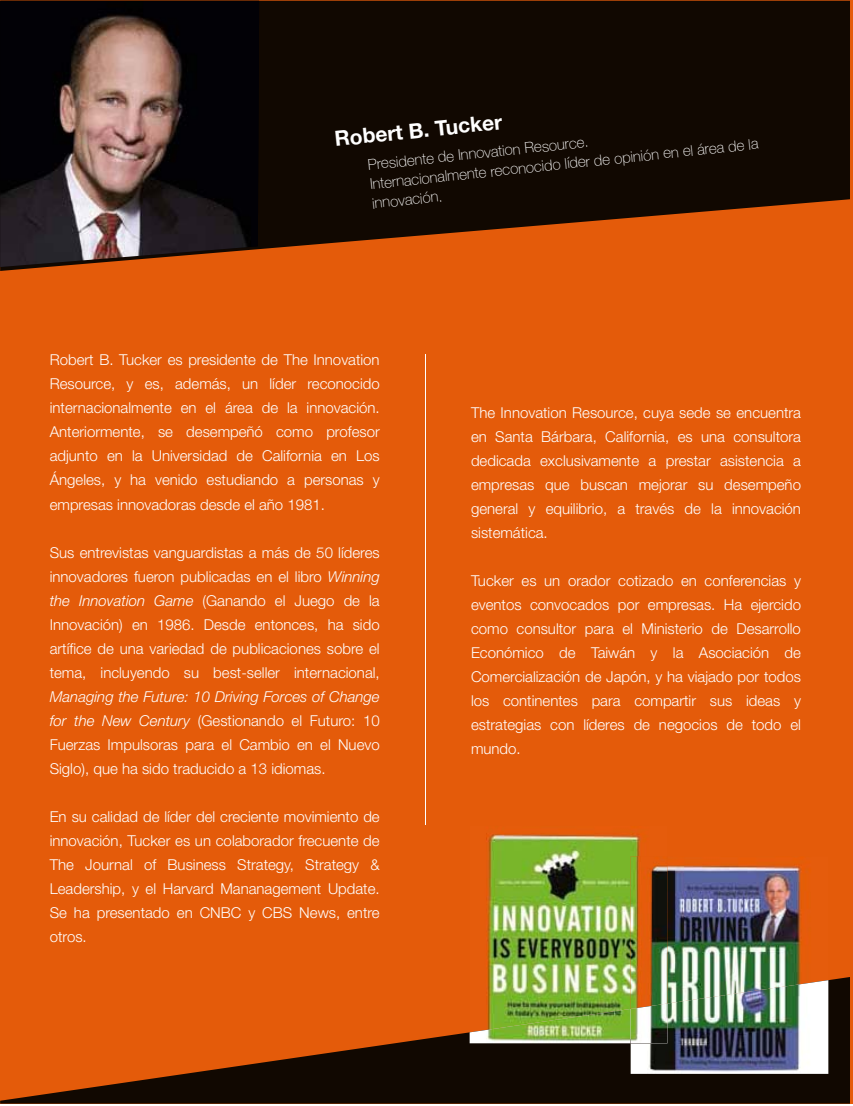
<style>
.page{position:relative;width:853px;height:1106px;background:#fff}
.page>*{position:absolute;margin:0;border:0;box-sizing:border-box;transform-origin:0 0}
.t1{font:700 21px "Helvetica Neue";color:#fff}
.t2{font:300 15px/24px "Helvetica Neue";color:#fff;text-align:justify}
.t3{font:100 15px/19.5px "Helvetica Neue";color:#fff}
.s1{font-style:italic}
</style>
<div class="page">
<div style="left:0;top:1px;width:850px;height:1102px;background:#e45b0a"></div>
<svg style="left:0;top:1px;width:851px;height:270px;fill:#110801"></svg>
<svg style="left:0;top:976px;width:851px;height:127px"></svg>
<hr style="left:425px;top:355px;width:1px;height:470px;background:#fff">
<img style="left:469px;top:834px;width:172px;height:174px">
<img style="left:469px;top:1008px;width:161px;height:35px">
<img style="left:667px;top:865px;width:161px;height:115px">
<img style="left:630px;top:980px;width:198px;height:93px">
<img style="left:630px;top:856px;width:37px;height:147px">
<img style="left:630px;top:1003px;width:37px;height:40px">
<hr style="left:851px;top:0;width:2px;height:1103px;background:#e45b0a">
<img style="left:259px;top:1px;width:1px;height:94px">
<img style="left:0;top:1px;width:259px;height:266px">
<h1 class="t1" style="left:333px;top:126px;width:170px;rotate:-6deg">Robert B. Tucker</h1>
<p class="t3" style="left:367px;top:155px;width:392px;rotate:-6deg">Presidente de Innovation Resource.<br>Internacionalmente reconocido líder de opinión en el área de la innovación.</p>
<p class="t2" style="left:50px;top:348px;width:331px">Robert B. Tucker es presidente de The Innovation Resource, y es, además, un líder reconocido internacionalmente en el área de la innovación.<br>Anteriormente, se desempeñó como profesor adjunto en la Universidad de California en Los Ángeles, y ha venido estudiando a personas y empresas innovadoras desde el año 1981.</p>
<p class="t2" style="left:50px;top:540px;width:331px">Sus entrevistas vanguardistas a más de 50 líderes innovadores fueron publicadas en el libro <span class="s1">Winning the Innovation Game</span> (Ganando el Juego de la Innovación) en 1986. Desde entonces, ha sido artífice de una variedad de publicaciones sobre el tema, incluyendo su best-seller internacional,</p>
<p class="t2" style="left:50px;top:684px;width:331px"><span class="s1">Managing the Future: 10 Driving Forces of Change for the New Century</span> (Gestionando el Futuro: 10<br>Fuerzas Impulsoras para el Cambio en el Nuevo Siglo), que ha sido traducido a 13 idiomas.</p>
<p class="t2" style="left:50px;top:804px;width:331px">En su calidad de líder del creciente movimiento de innovación, Tucker es un colaborador frecuente de The Journal of Business Strategy, Strategy &amp; Leadership, y el Harvard Mananagement Update.<br>Se ha presentado en CNBC y CBS News, entre otros.</p>
<p class="t2" style="left:471px;top:400px;width:331px">The Innovation Resource, cuya sede se encuentra en Santa Bárbara, California, es una consultora dedicada exclusivamente a prestar asistencia a empresas que buscan mejorar su desempeño general y equilibrio, a través de la innovación sistemática.</p>
<p class="t2" style="left:471px;top:568px;width:331px">Tucker es un orador cotizado en conferencias y eventos convocados por empresas. Ha ejercido como consultor para el Ministerio de Desarrollo Económico de Taiwán y la Asociación de Comercialización de Japón, y ha viajado por todos los continentes para compartir sus ideas y estrategias con líderes de negocios de todo el mundo.</p>
</div>
